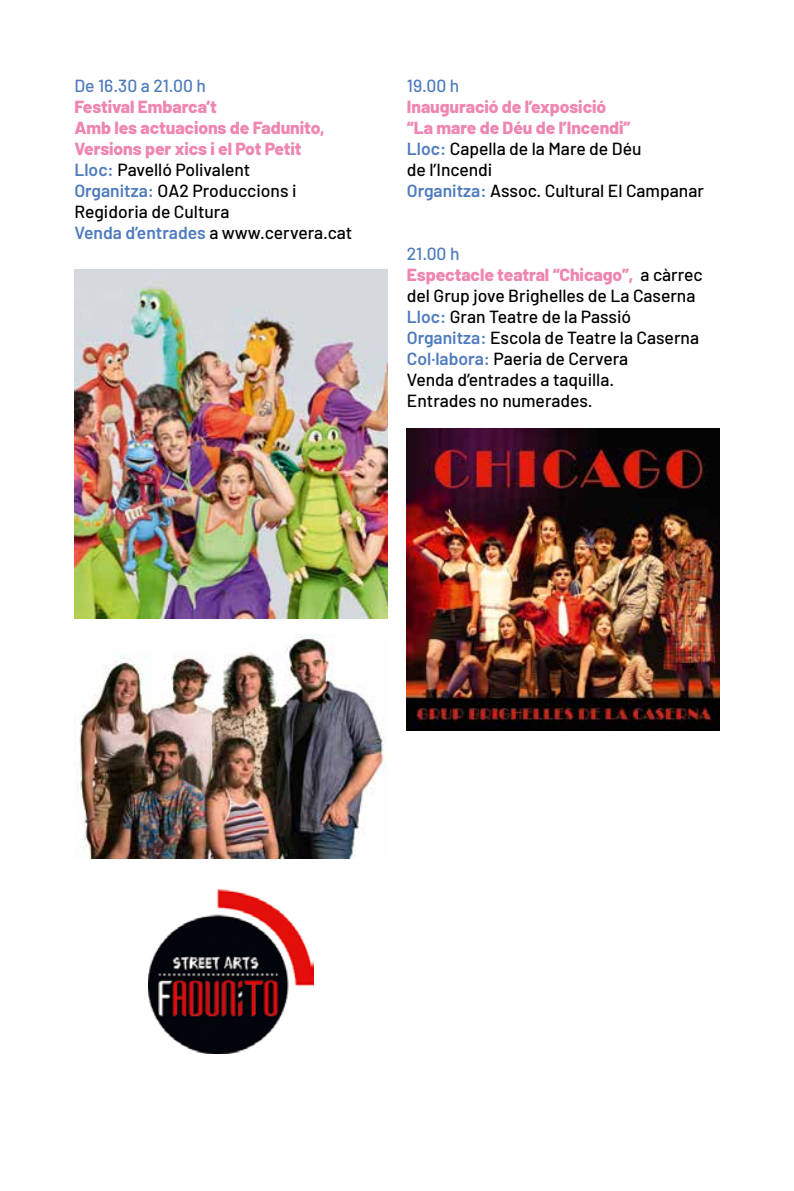
<style>
.page{position:relative;width:794px;height:1191px;background:#fff}
.page>*{position:absolute;margin:0;border:0;box-sizing:border-box;transform-origin:0 0}
.t1{font:500 17.5px/21px "Barlow";color:#000}
.t2{font:800 17.5px/21px "Barlow";letter-spacing:-.005em;color:#ef86b1}
.t3{font:500 17.5px "Barlow";color:#4e7bbe}
.s1{font-weight:600;color:#4e7bbe}
.s2{font-weight:500;color:#000}
.s3{font-weight:800;color:#ef86b1}
.s4{color:#4e7bbe}
</style>
<div class="page">
<img style="left:407px;top:428px;width:312px;height:302px">
<img style="left:74px;top:269px;width:313px;height:349px">
<img style="left:77px;top:634px;width:308px;height:224px">
<img style="left:148px;top:889px;width:165px;height:164px">
<p class="t3" style="left:74px;top:73px;width:133px">De 16.30 a 21.00 h</p>
<p class="t2" style="left:74px;top:95px;width:279px">Festival Embarca’t<br>Amb les actuacions de Fadunito,<br>Versions per xics i el Pot Petit<br><span class="s1">Lloc:</span> <span class="s2">Pavelló Polivalent<br></span><span class="s1">Organitza:</span> <span class="s2">OA2 Produccions i<br>Regidoria de Cultura<br></span><span class="s1">Venda d’entrades</span> <span class="s2">a www.cervera.cat</span></p>
<p class="t3" style="left:407px;top:73px;width:54px">19.00 h</p>
<p class="t1" style="left:407px;top:95px;width:298px"><span class="s3">Inauguració de l’exposició<br>“La mare de Déu de l’Incendi”<br></span><span class="s1">Lloc:</span> Capella de la Mare de Déu<br>de l’Incendi<br><span class="s1">Organitza:</span> Assoc. Cultural El Campanar</p>
<p class="t1" style="left:407px;top:242px;width:297px"><span class="s4">21.00 h<br></span><span class="s3">Espectacle teatral “Chicago”,</span> a càrrec del Grup jove Brighelles de La Caserna<br><span class="s1">Lloc:</span> Gran Teatre de la Passió<br><span class="s1">Organitza:</span> Escola de Teatre la Caserna<br><span class="s1">Col·labora:</span> Paeria de Cervera<br>Venda d’entrades a taquilla.<br>Entrades no numerades.</p>
</div>
